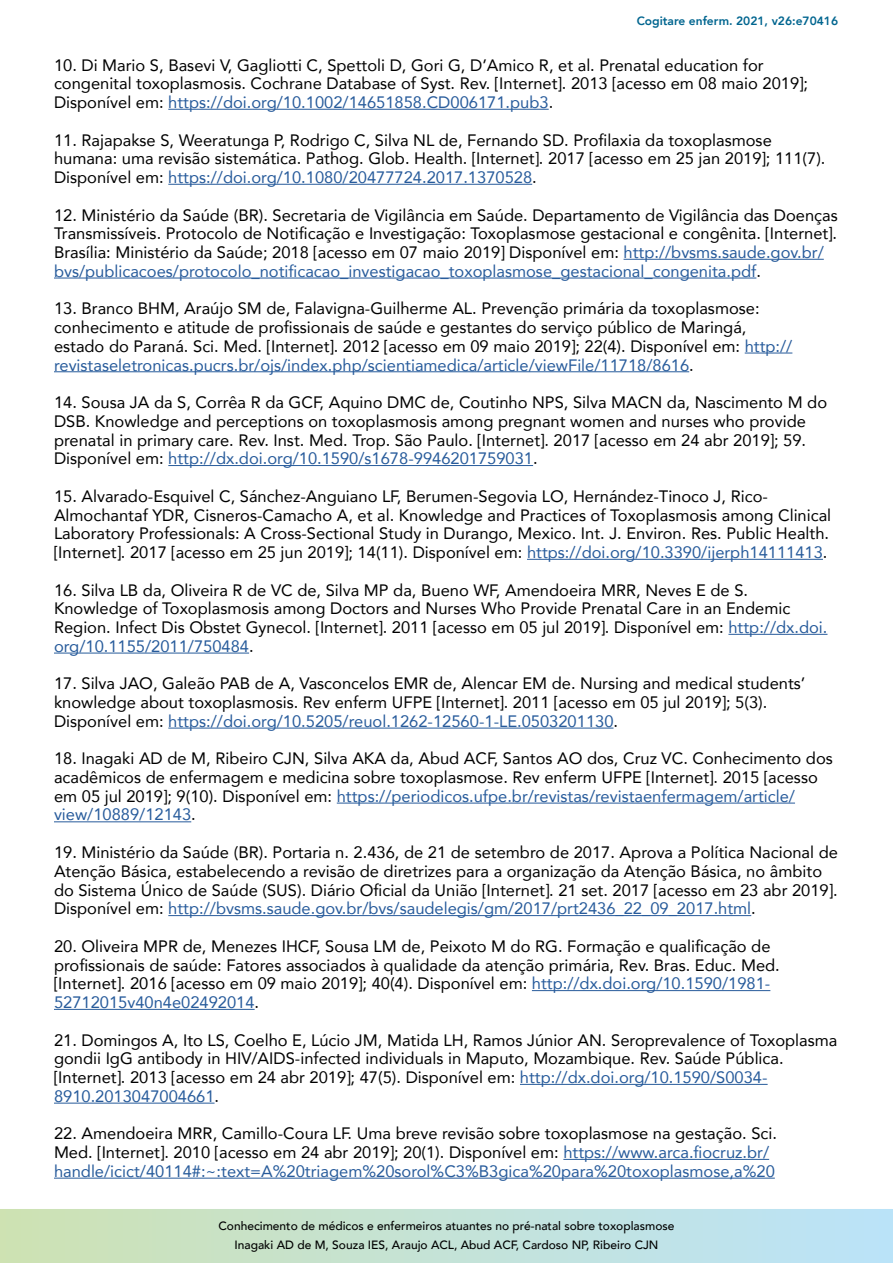
<style>
.page{position:relative;width:893px;height:1263px;background:#fff}
.page>*{position:absolute;margin:0;border:0;box-sizing:border-box;transform-origin:0 0}
.t1{font:16.5px/18.8px "Avenir";color:#000}
.t2{font:500 12px/18.6px "Avenir";color:#000;text-align:center}
.t3{font:800 12px "Avenir";color:#00658f}
.s1{color:#275b9b}
</style>
<div class="page">
<svg style="left:0;top:1209px;width:893px;height:54px;background:#c4e2d6"></svg>
<hr style="left:168px;top:109px;width:381px;height:1px;background:#275b9b">
<hr style="left:168px;top:184px;width:364px;height:1px;background:#275b9b">
<hr style="left:624px;top:259px;width:200px;height:1px;background:#275b9b">
<hr style="left:54px;top:278px;width:702px;height:1px;background:#275b9b">
<hr style="left:745px;top:353px;width:47px;height:1px;background:#275b9b">
<hr style="left:54px;top:371px;width:635px;height:1px;background:#275b9b">
<hr style="left:168px;top:465px;width:365px;height:1px;background:#275b9b">
<hr style="left:527px;top:559px;width:296px;height:1px;background:#275b9b">
<hr style="left:728px;top:634px;width:99px;height:1px;background:#275b9b">
<hr style="left:54px;top:653px;width:195px;height:1px;background:#275b9b">
<hr style="left:168px;top:728px;width:445px;height:1px;background:#275b9b">
<hr style="left:337px;top:803px;width:458px;height:1px;background:#275b9b">
<hr style="left:54px;top:821px;width:137px;height:1px;background:#275b9b">
<hr style="left:168px;top:915px;width:583px;height:1px;background:#275b9b">
<hr style="left:532px;top:990px;width:238px;height:1px;background:#275b9b">
<hr style="left:54px;top:1009px;width:201px;height:1px;background:#275b9b">
<hr style="left:520px;top:1084px;width:248px;height:1px;background:#275b9b">
<hr style="left:54px;top:1103px;width:161px;height:1px;background:#275b9b">
<hr style="left:563px;top:1159px;width:206px;height:1px;background:#275b9b">
<hr style="left:54px;top:1178px;width:721px;height:1px;background:#275b9b">
<p class="t3" style="left:637px;top:12px;width:203px">Cogitare enferm. 2021, v26:e70416</p>
<p class="t1" style="left:54px;top:55px;width:756px">10. Di Mario S, Basevi V, Gagliotti C, Spettoli D, Gori G, D’Amico R, et al. Prenatal education for congenital toxoplasmosis. Cochrane Database of Syst. Rev. [Internet]. 2013 [acesso em 08 maio 2019];<br>Disponível em: <span class="s1">https://doi.org/10.1002/14651858.CD006171.pub3</span>.</p>
<p class="t1" style="left:54px;top:130px;width:773px">11. Rajapakse S, Weeratunga P, Rodrigo C, Silva NL de, Fernando SD. Profilaxia da toxoplasmose humana: uma revisão sistemática. Pathog. Glob. Health. [Internet]. 2017 [acesso em 25 jan 2019]; 111(7).<br>Disponível em: <span class="s1">https://doi.org/10.1080/20477724.2017.1370528</span>.</p>
<p class="t1" style="left:54px;top:205px;width:785px">12. Ministério da Saúde (BR). Secretaria de Vigilância em Saúde. Departamento de Vigilância das Doenças Transmissíveis. Protocolo de Notificação e Investigação: Toxoplasmose gestacional e congênita. [Internet].<br>Brasília: Ministério da Saúde; 2018 [acesso em 07 maio 2019] Disponível em: <span class="s1">http://bvsms.saude.gov.br/ bvs/publicacoes/protocolo_notificacao_investigacao_toxoplasmose_gestacional_congenita.pdf</span>.</p>
<p class="t1" style="left:54px;top:299px;width:740px">13. Branco BHM, Araújo SM de, Falavigna-Guilherme AL. Prevenção primária da toxoplasmose: conhecimento e atitude de profissionais de saúde e gestantes do serviço público de Maringá, estado do Paraná. Sci. Med. [Internet]. 2012 [acesso em 09 maio 2019]; 22(4). Disponível em: <span class="s1">http:// revistaseletronicas.pucrs.br/ojs/index.php/scientiamedica/article/viewFile/11718/8616</span>.</p>
<p class="t1" style="left:54px;top:392px;width:775px">14. Sousa JA da S, Corrêa R da GCF, Aquino DMC de, Coutinho NPS, Silva MACN da, Nascimento M do DSB. Knowledge and perceptions on toxoplasmosis among pregnant women and nurses who provide prenatal in primary care. Rev. Inst. Med. Trop. São Paulo. [Internet]. 2017 [acesso em 24 abr 2019]; 59.<br>Disponível em: <span class="s1">http://dx.doi.org/10.1590/s1678-9946201759031</span>.</p>
<p class="t1" style="left:54px;top:486px;width:779px">15. Alvarado-Esquivel C, Sánchez-Anguiano LF, Berumen-Segovia LO, Hernández-Tinoco J, Rico-Almochantaf YDR, Cisneros-Camacho A, et al. Knowledge and Practices of Toxoplasmosis among Clinical Laboratory Professionals: A Cross-Sectional Study in Durango, Mexico. Int. J. Environ. Res. Public Health. [Internet]. 2017 [acesso em 25 jun 2019]; 14(11). Disponível em: <span class="s1">https://doi.org/10.3390/ijerph14111413</span>.</p>
<p class="t1" style="left:54px;top:580px;width:775px">16. Silva LB da, Oliveira R de VC de, Silva MP da, Bueno WF, Amendoeira MRR, Neves E de S.<br>Knowledge of Toxoplasmosis among Doctors and Nurses Who Provide Prenatal Care in an Endemic Region. Infect Dis Obstet Gynecol. [Internet]. 2011 [acesso em 05 jul 2019]. Disponível em: <span class="s1">http://dx.doi. org/10.1155/2011/750484</span>.</p>
<p class="t1" style="left:54px;top:674px;width:753px">17. Silva JAO, Galeão PAB de A, Vasconcelos EMR de, Alencar EM de. Nursing and medical students’ knowledge about toxoplasmosis. Rev enferm UFPE [Internet]. 2011 [acesso em 05 jul 2019]; 5(3).<br>Disponível em: <span class="s1">https://doi.org/10.5205/reuol.1262-12560-1-LE.0503201130</span>.</p>
<p class="t1" style="left:54px;top:749px;width:780px">18. Inagaki AD de M, Ribeiro CJN, Silva AKA da, Abud ACF, Santos AO dos, Cruz VC. Conhecimento dos acadêmicos de enfermagem e medicina sobre toxoplasmose. Rev enferm UFPE [Internet]. 2015 [acesso em 05 jul 2019]; 9(10). Disponível em: <span class="s1">https://periodicos.ufpe.br/revistas/revistaenfermagem/article/ view/10889/12143</span>.</p>
<p class="t1" style="left:54px;top:842px;width:785px">19. Ministério da Saúde (BR). Portaria n. 2.436, de 21 de setembro de 2017. Aprova a Política Nacional de Atenção Básica, estabelecendo a revisão de diretrizes para a organização da Atenção Básica, no âmbito do Sistema Único de Saúde (SUS). Diário Oficial da União [Internet]. 21 set. 2017 [acesso em 23 abr 2019].<br>Disponível em: <span class="s1">http://bvsms.saude.gov.br/bvs/saudelegis/gm/2017/prt2436_22_09_2017.html</span>.</p>
<p class="t1" style="left:54px;top:936px;width:727px">20. Oliveira MPR de, Menezes IHCF, Sousa LM de, Peixoto M do RG. Formação e qualificação de profissionais de saúde: Fatores associados à qualidade da atenção primária, Rev. Bras. Educ. Med. [Internet]. 2016 [acesso em 09 maio 2019]; 40(4). Disponível em: <span class="s1">http://dx.doi.org/10.1590/1981- 52712015v40n4e02492014</span>.</p>
<p class="t1" style="left:54px;top:1030px;width:785px">21. Domingos A, Ito LS, Coelho E, Lúcio JM, Matida LH, Ramos Júnior AN. Seroprevalence of Toxoplasma gondii IgG antibody in HIV/AIDS-infected individuals in Maputo, Mozambique. Rev. Saúde Pública. [Internet]. 2013 [acesso em 24 abr 2019]; 47(5). Disponível em: <span class="s1">http://dx.doi.org/10.1590/S0034- 8910.2013047004661</span>.</p>
<p class="t1" style="left:54px;top:1124px;width:724px">22. Amendoeira MRR, Camillo-Coura LF. Uma breve revisão sobre toxoplasmose na gestação. Sci.<br>Med. [Internet]. 2010 [acesso em 24 abr 2019]; 20(1). Disponível em: <span class="s1">https://www.arca.fiocruz.br/ handle/icict/40114#:~:text=A%20triagem%20sorol%C3%B3gica%20para%20toxoplasmose,a%20</span></p>
<p class="t2" style="left:218px;top:1216px;width:458px">Conhecimento de médicos e enfermeiros atuantes no pré-natal sobre toxoplasmose<br>Inagaki AD de M, Souza IES, Araujo ACL, Abud ACF, Cardoso NP, Ribeiro CJN</p>
</div>
